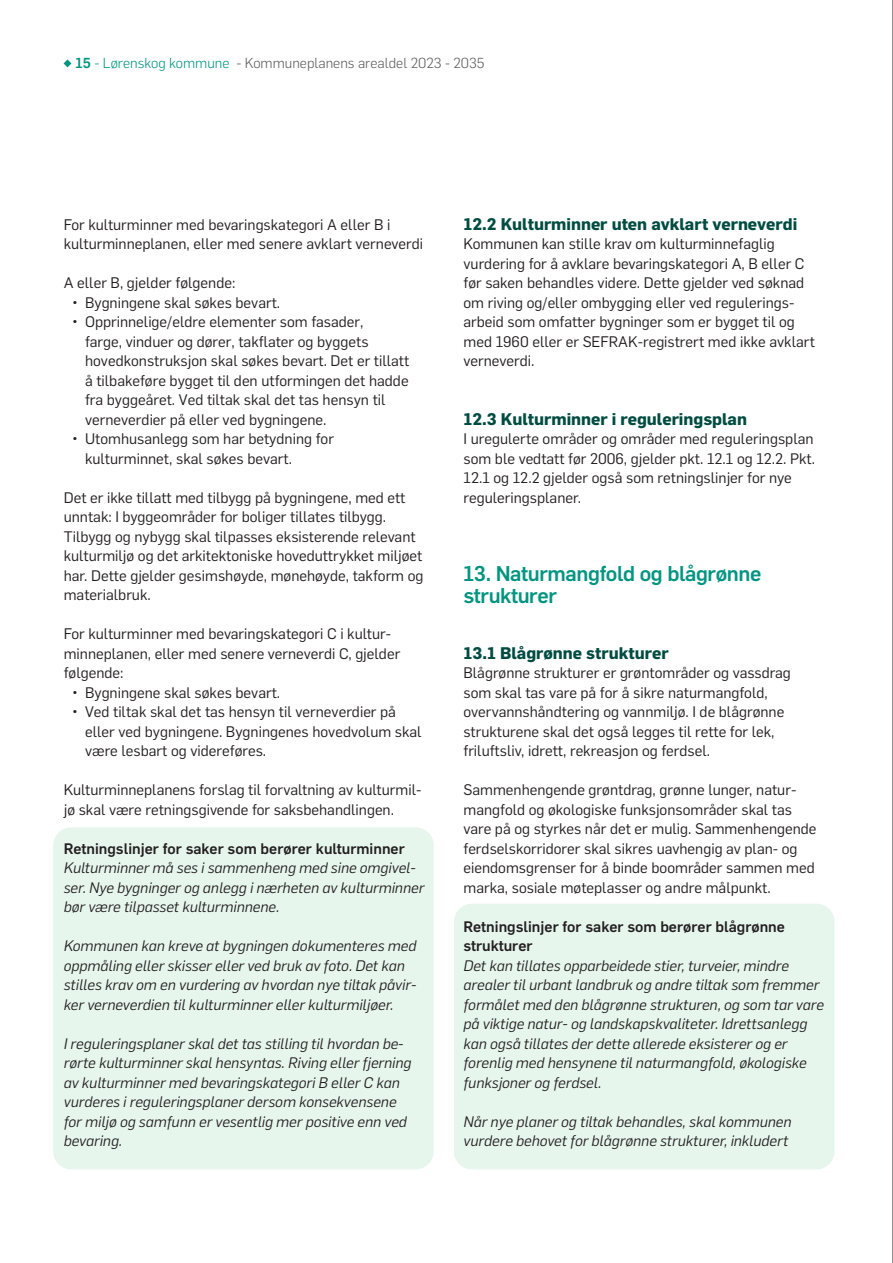
<style>
.page{position:relative;width:893px;height:1263px;background:#fff}
.page>*{position:absolute;margin:0;border:0;box-sizing:border-box;transform-origin:0 0}
.t1{font:500 21px/22.5px "Flama";letter-spacing:-.02em;color:#009581}
.t2{font:700 16.5px "Flama";color:#004c41}
.t3{font:15px/19.5px "Flama";color:#231f20}
.t4{font:italic 15px/19.5px "Flama";color:#231f20}
.t5{font:500 15px/19.5px "Flama";color:#231f20}
.t6{font:300 14.25px "Flama";color:#5c5c5f}
.s1{font-weight:500;color:#009581}
.s2{color:#009581}
</style>
<div class="page">
<hr style="left:892px;top:0;width:1px;height:1263px;background:#231f20">
<div style="left:53px;top:827px;width:381px;height:342px;background:#e6f6ed;border-radius:18px"></div>
<div style="left:454px;top:904px;width:380px;height:265px;background:#e6f6ed;border-radius:18px"></div>
<svg style="left:64px;top:59px;width:7px;height:8px"></svg>
<p class="t6" style="left:75px;top:53px;width:411px"><span class="s1">15</span> <span class="s2">- Lørenskog kommune</span> - Kommuneplanens arealdel 2023 - 2035</p>
<p class="t3" style="left:64px;top:213px;width:361px">For kulturminner med bevaringskategori A eller B i kulturminneplanen, eller med senere avklart verneverdi</p>
<p class="t3" style="left:64px;top:272px;width:173px">A eller B, gjelder følgende:</p>
<p class="t3" style="left:72px;top:291px;width:209px">• Bygningene skal søkes bevart.</p>
<p class="t3" style="left:85px;top:311px;width:326px;text-indent:-13px">• Opprinnelige/eldre elementer som fasader,<br>farge, vinduer og dører, takflater og byggets hovedkonstruksjon skal søkes bevart. Det er tillatt å tilbakeføre bygget til den utformingen det hadde fra byggeåret. Ved tiltak skal det tas hensyn til verneverdier på eller ved bygningene.</p>
<p class="t3" style="left:85px;top:428px;width:250px;text-indent:-13px">• Utomhusanlegg som har betydning for kulturminnet, skal søkes bevart.</p>
<p class="t3" style="left:64px;top:486px;width:361px">Det er ikke tillatt med tilbygg på bygningene, med ett unntak: I byggeområder for boliger tillates tilbygg.<br>Tilbygg og nybygg skal tilpasses eksisterende relevant kulturmiljø og det arkitektoniske hoveduttrykket miljøet har. Dette gjelder gesimshøyde, mønehøyde, takform og materialbruk.</p>
<p class="t3" style="left:64px;top:623px;width:338px">For kulturminner med bevaringskategori C i kultur&shy;minneplanen, eller med senere verneverdi C, gjelder følgende:</p>
<p class="t3" style="left:72px;top:681px;width:209px">• Bygningene skal søkes bevart.</p>
<p class="t3" style="left:85px;top:701px;width:338px;text-indent:-13px">• Ved tiltak skal det tas hensyn til verneverdier på eller ved bygningene. Bygningenes hovedvolum skal være lesbart og videreføres.</p>
<p class="t3" style="left:64px;top:779px;width:359px">Kulturminneplanens forslag til forvaltning av kulturmil&shy;jø skal være retningsgivende for saksbehandlingen.</p>
<p class="t5" style="left:64px;top:837px;width:343px">Retningslinjer for saker som berører kulturminner</p>
<p class="t4" style="left:64px;top:857px;width:362px">Kulturminner må ses i sammenheng med sine omgivel&shy;ser. Nye bygninger og anlegg i nærheten av kulturminner bør være tilpasset kulturminnene.</p>
<p class="t4" style="left:64px;top:935px;width:354px">Kommunen kan kreve at bygningen dokumenteres med oppmåling eller skisser eller ved bruk av foto. Det kan stilles krav om en vurdering av hvordan nye tiltak påvir&shy;ker verneverdien til kulturminner eller kulturmiljøer.</p>
<p class="t4" style="left:64px;top:1033px;width:349px">I reguleringsplaner skal det tas stilling til hvordan be&shy;rørte kulturminner skal hensyntas. Riving eller fjerning av kulturminner med bevaringskategori B eller C kan vurderes i reguleringsplaner dersom konsekvensene for miljø og samfunn er vesentlig mer positive enn ved bevaring.</p>
<p class="t2" style="left:463px;top:214px;width:335px">12.2 Kulturminner uten avklart verneverdi</p>
<p class="t3" style="left:463px;top:233px;width:353px">Kommunen kan stille krav om kulturminnefaglig vurdering for å avklare bevaringskategori A, B eller C før saken behandles videre. Dette gjelder ved søknad om riving og/eller ombygging eller ved regulerings&shy;arbeid som omfatter bygninger som er bygget til og med 1960 eller er SEFRAK-registrert med ikke avklart verneverdi.</p>
<p class="t2" style="left:463px;top:409px;width:285px">12.3 Kulturminner i reguleringsplan</p>
<p class="t3" style="left:463px;top:428px;width:353px">I uregulerte områder og områder med reguleringsplan som ble vedtatt før 2006, gjelder pkt. 12.1 og 12.2. Pkt.<br>12.1 og 12.2 gjelder også som retningslinjer for nye reguleringsplaner.</p>
<h1 class="t1" style="left:463px;top:560px;width:299px">13. Naturmangfold og blågrønne strukturer</h1>
<p class="t2" style="left:463px;top:643px;width:207px">13.1 Blågrønne strukturer</p>
<p class="t3" style="left:463px;top:662px;width:329px">Blågrønne strukturer er grøntområder og vassdrag som skal tas vare på for å sikre naturmangfold, overvannshåndtering og vannmiljø. I de blågrønne strukturene skal det også legges til rette for lek, friluftsliv, idrett, rekreasjon og ferdsel.</p>
<p class="t3" style="left:463px;top:779px;width:355px">Sammenhengende grøntdrag, grønne lunger, natur&shy;mangfold og økologiske funksjonsområder skal tas vare på og styrkes når det er mulig. Sammenhengende ferdselskorridorer skal sikres uavhengig av plan- og eiendomsgrenser for å binde boområder sammen med marka, sosiale møteplasser og andre målpunkt.</p>
<p class="t5" style="left:463px;top:915px;width:323px">Retningslinjer for saker som berører blågrønne strukturer</p>
<p class="t4" style="left:463px;top:955px;width:362px">Det kan tillates opparbeidede stier, turveier, mindre arealer til urbant landbruk og andre tiltak som fremmer formålet med den blågrønne strukturen, og som tar vare på viktige natur- og landskapskvaliteter. Idrettsanlegg kan også tillates der dette allerede eksisterer og er forenlig med hensynene til naturmangfold, økologiske funksjoner og ferdsel.</p>
<p class="t4" style="left:463px;top:1111px;width:329px">Når nye planer og tiltak behandles, skal kommunen vurdere behovet for blågrønne strukturer, inkludert</p>
</div>
